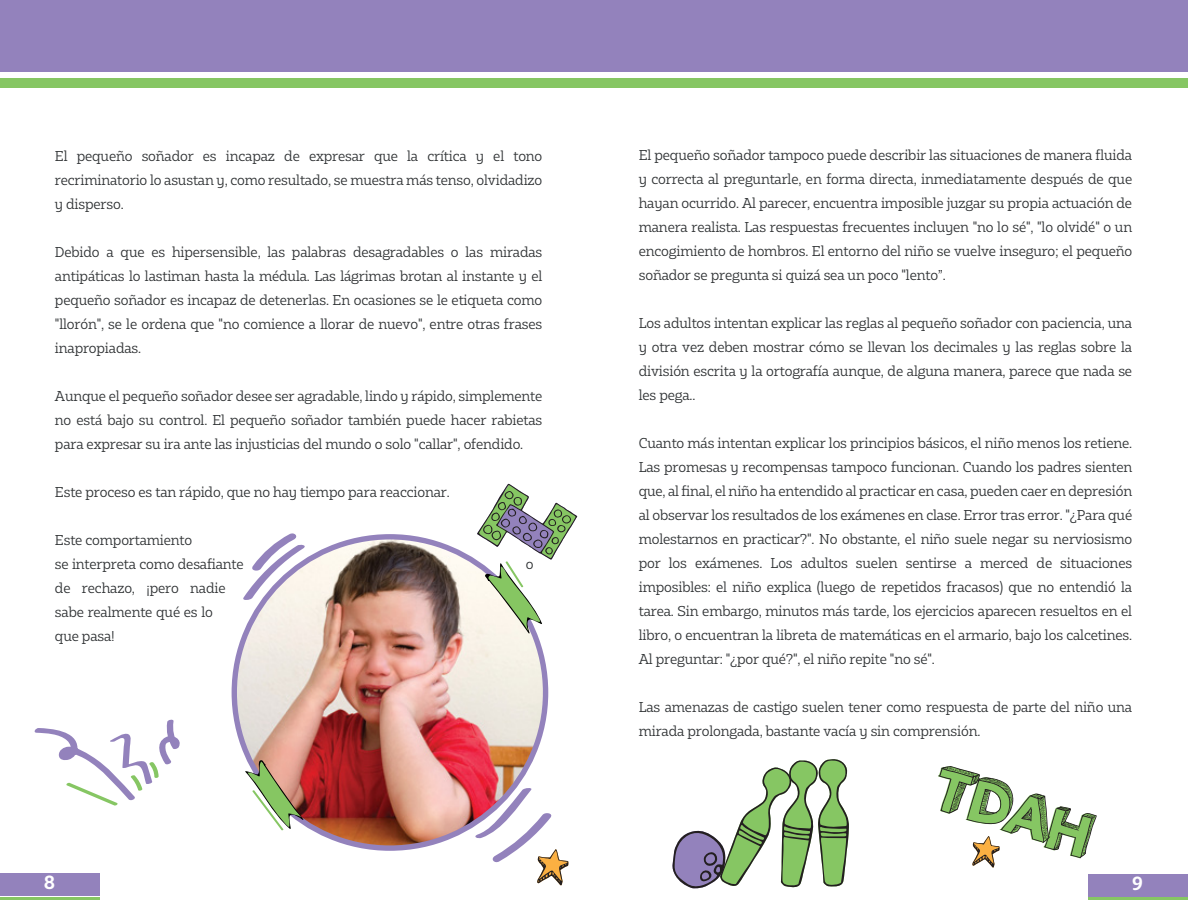
<style>
.page{position:relative;width:1188px;height:918px;background:#fff}
.page>*{position:absolute;margin:0;border:0;box-sizing:border-box;transform-origin:0 0}
.t1{font:59.85px "PW Perspective";color:#231f20}
.t2{font:700 18px "Bw Glenn Slab";color:#fff}
.t3{font:13.5px/24px "Bw Glenn Slab";letter-spacing:-.01em;color:#2d3032;text-align:justify}
</style>
<div class="page">
<div style="left:0;top:0;width:1188px;height:72px;background:#9382bc"></div>
<div style="left:0;top:79px;width:1188px;height:9px;background:#86c663"></div>
<div style="left:0;top:873px;width:100px;height:23px;background:#9382bc"></div>
<hr style="left:0;top:897px;width:99px;height:3px;background:#86c663">
<div style="left:1089px;top:874px;width:99px;height:23px;background:#9382bc"></div>
<hr style="left:1088px;top:898px;width:100px;height:2px;background:#86c663">
<svg style="left:34px;top:719px;width:146px;height:87px"></svg>
<svg style="left:672px;top:759px;width:177px;height:129px"></svg>
<svg style="left:938px;top:766px;width:158px;height:102px"></svg>
<img style="left:234px;top:537px;width:312px;height:311px;border-radius:156px">
<svg style="left:243px;top:533px;width:65px;height:68px"></svg>
<svg style="left:472px;top:787px;width:96px;height:98px"></svg>
<svg style="left:245px;top:759px;width:59px;height:72px"></svg>
<svg style="left:477px;top:484px;width:100px;height:150px"></svg>
<p class="t3" style="left:55px;top:144px;width:489px">El pequeño soñador es incapaz de expresar que la crítica y el tono recriminatorio lo asustan y, como resultado, se muestra más tenso, olvidadizo y disperso.</p>
<p class="t3" style="left:55px;top:240px;width:489px">Debido a que es hipersensible, las palabras desagradables o las miradas antipáticas lo lastiman hasta la médula. Las lágrimas brotan al instante y el pequeño soñador es incapaz de detenerlas. En ocasiones se le etiqueta como "llorón", se le ordena que "no comience a llorar de nuevo", entre otras frases inapropiadas.</p>
<p class="t3" style="left:55px;top:384px;width:489px">Aunque el pequeño soñador desee ser agradable, lindo y rápido, simplemente no está bajo su control. El pequeño soñador también puede hacer rabietas para expresar su ira ante las injusticias del mundo o solo "callar", ofendido.</p>
<p class="t3" style="left:55px;top:480px;width:396px">Este proceso es tan rápido, que no hay tiempo para reaccionar.</p>
<p class="t3" style="left:55px;top:528px;width:190px">Este comportamiento<br>se interpreta como desafiante</p>
<p class="t3" style="left:526px;top:552px;width:9px">o</p>
<p class="t3" style="left:55px;top:576px;width:172px;text-align:left">de rechazo, ¡pero nadie sabe realmente qué es lo que pasa!</p>
<p class="t3" style="left:639px;top:142px;width:495px">El pequeño soñador tampoco puede describir las situaciones de manera fluida y correcta al preguntarle, en forma directa, inmediatamente después de que hayan ocurrido. Al parecer, encuentra imposible juzgar su propia actuación de manera realista. Las respuestas frecuentes incluyen "no lo sé", "lo olvidé" o un encogimiento de hombros. El entorno del niño se vuelve inseguro; el pequeño soñador se pregunta si quizá sea un poco "lento”.</p>
<p class="t3" style="left:639px;top:310px;width:495px">Los adultos intentan explicar las reglas al pequeño soñador con paciencia, una y otra vez deben mostrar cómo se llevan los decimales y las reglas sobre la división escrita y la ortografía aunque, de alguna manera, parece que nada se les pega..</p>
<p class="t3" style="left:639px;top:430px;width:495px">Cuanto más intentan explicar los principios básicos, el niño menos los retiene.<br>Las promesas y recompensas tampoco funcionan. Cuando los padres sienten que, al final, el niño ha entendido al practicar en casa, pueden caer en depresión al observar los resultados de los exámenes en clase. Error tras error. "¿Para qué molestarnos en practicar?". No obstante, el niño suele negar su nerviosismo por los exámenes. Los adultos suelen sentirse a merced de situaciones imposibles: el niño explica (luego de repetidos fracasos) que no entendió la tarea. Sin embargo, minutos más tarde, los ejercicios aparecen resueltos en el libro, o encuentran la libreta de matemáticas en el armario, bajo los calcetines.<br>Al preguntar: "¿por qué?", el niño repite "no sé".</p>
<p class="t3" style="left:639px;top:694px;width:495px">Las amenazas de castigo suelen tener como respuesta de parte del niño una mirada prolongada, bastante vacía y sin comprensión.</p>
<h1 class="t1" style="left:945px;top:760px;width:170px;rotate:17deg">TDAH</h1>
<h2 class="t2" style="left:44px;top:871px;width:12px">8</h2>
<h2 class="t2" style="left:1132px;top:872px;width:12px">9</h2>
</div>
